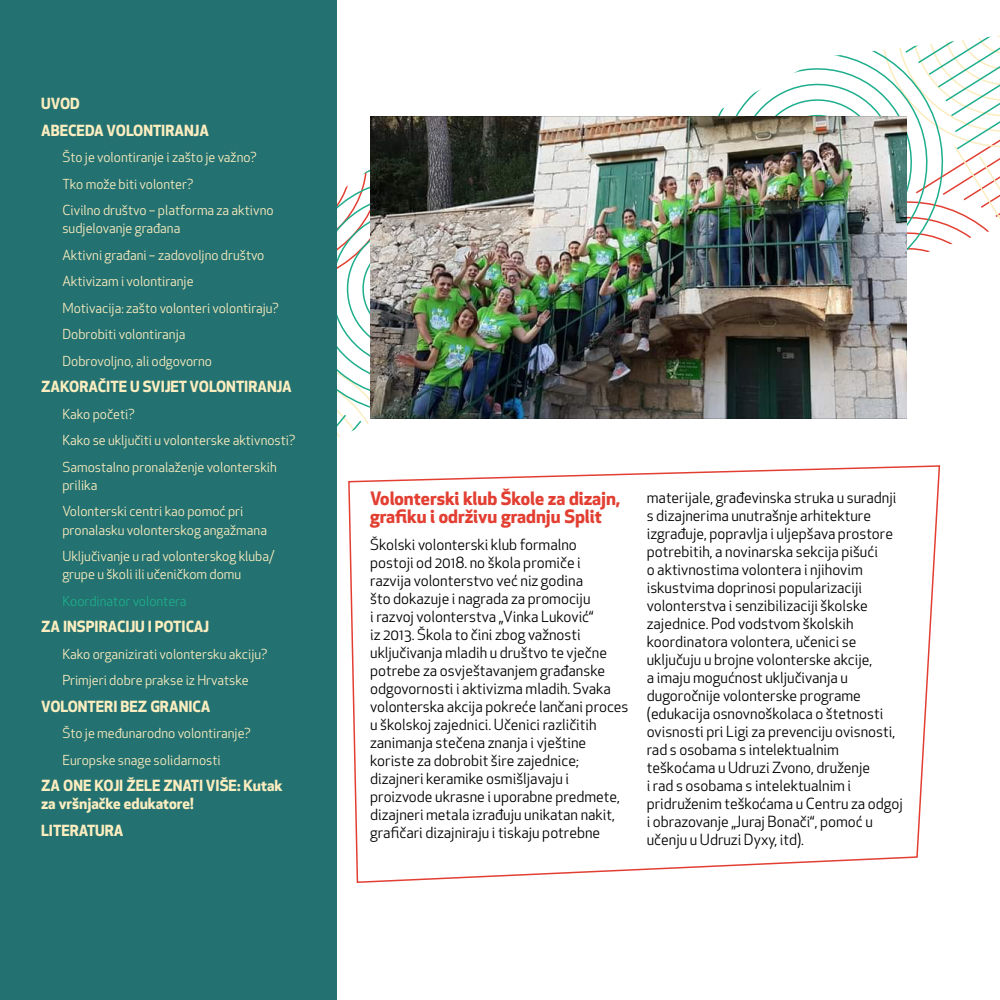
<style>
.page{position:relative;width:1000px;height:1000px;background:#fff}
.page>*{position:absolute;margin:0;border:0;box-sizing:border-box;transform-origin:0 0}
.t1{font:700 18px/18px "Apex New";color:#e23f32}
.t2{font:15px/18px "Apex New";color:#000}
.t3{font:700 15px/26.5px "Apex New";color:#fbedbf}
.t4{font:13.5px/26.5px "Apex New";color:#fbedbf}
.t5{font:13.5px "Apex New";color:#1eae8c}
</style>
<div class="page">
<svg style="left:337px;top:170px;width:215px;height:267px"></svg>
<div style="left:0;top:0;width:337px;height:999px;background:#237170"></div>
<svg style="left:348px;top:465px;width:592px;height:418px"></svg>
<svg style="left:718px;top:36px;width:281px;height:268px"></svg>
<img style="left:370px;top:116px;width:536px;height:302px">
<p class="t3" style="left:41px;top:90px;width:169px">UVOD<br>ABECEDA VOLONTIRANJA</p>
<p class="t4" style="left:62px;top:144px;width:213px">Što je volontiranje i zašto je važno?<br>Tko može biti volonter?<br>Civilno društvo – platforma za aktivno</p>
<p class="t4" style="left:62px;top:215px;width:218px">sudjelovanje građana<br>Aktivni građani – zadovoljno društvo<br>Aktivizam i volontiranje<br>Motivacija: zašto volonteri volontiraju?<br>Dobrobiti volontiranja<br>Dobrovoljno, ali odgovorno</p>
<p class="t3" style="left:41px;top:373px;width:252px">ZAKORAČITE U SVIJET VOLONTIRANJA</p>
<p class="t4" style="left:62px;top:400px;width:234px">Kako početi?<br>Kako se uključiti u volonterske aktivnosti?<br>Samostalno pronalaženje volonterskih</p>
<p class="t4" style="left:62px;top:471px;width:182px">prilika<br>Volonterski centri kao pomoć pri</p>
<p class="t4" style="left:62px;top:516px;width:213px">pronalasku volonterskog angažmana<br>Uključivanje u rad volonterskog kluba/</p>
<p class="t4" style="left:62px;top:560px;width:180px">grupe u školi ili učeničkom domu</p>
<p class="t5" style="left:62px;top:592px;width:126px">Koordinator volontera</p>
<p class="t3" style="left:41px;top:612px;width:169px">ZA INSPIRACIJU I POTICAJ</p>
<p class="t4" style="left:62px;top:640px;width:206px">Kako organizirati volontersku akciju?<br>Primjeri dobre prakse iz Hrvatske</p>
<p class="t3" style="left:41px;top:692px;width:171px">VOLONTERI BEZ GRANICA</p>
<p class="t4" style="left:62px;top:719px;width:190px">Što je međunarodno volontiranje?<br>Europske snage solidarnosti</p>
<p class="t3" style="left:41px;top:775px;width:243px;line-height:18px">ZA ONE KOJI ŽELE ZNATI VIŠE: Kutak za vršnjačke edukatore!</p>
<p class="t3" style="left:41px;top:816px;width:84px">LITERATURA</p>
<p class="t1" style="left:370px;top:488px;width:251px">Volonterski klub Škole za dizajn, grafiku i održivu gradnju Split</p>
<p class="t2" style="left:370px;top:535px;width:260px">Školski volonterski klub formalno<br>postoji od 2018. no škola promiče i<br>razvija volonterstvo već niz godina<br>što dokazuje i nagrada za promociju<br>i razvoj volonterstva „Vinka Luković“<br>iz 2013. Škola to čini zbog važnosti uključivanja mladih u društvo te vječne potrebe za osvještavanjem građanske odgovornosti i aktivizma mladih. Svaka volonterska akcija pokreće lančani proces u školskoj zajednici. Učenici različitih zanimanja stečena znanja i vještine koriste za dobrobit šire zajednice; dizajneri keramike osmišljavaju i proizvode ukrasne i uporabne predmete, dizajneri metala izrađuju unikatan nakit, grafičari dizajniraju i tiskaju potrebne</p>
<p class="t2" style="left:646px;top:488px;width:257px">materijale, građevinska struka u suradnji s dizajnerima unutrašnje arhitekture izgrađuje, popravlja i uljepšava prostore potrebitih, a novinarska sekcija pišući<br>o aktivnostima volontera i njihovim iskustvima doprinosi popularizaciji volonterstva i senzibilizaciji školske zajednice. Pod vodstvom školskih koordinatora volontera, učenici se uključuju u brojne volonterske akcije,<br>a imaju mogućnost uključivanja u dugoročnije volonterske programe (edukacija osnovnoškolaca o štetnosti ovisnosti pri Ligi za prevenciju ovisnosti, rad s osobama s intelektualnim teškoćama u Udruzi Zvono, druženje<br>i rad s osobama s intelektualnim i pridruženim teškoćama u Centru za odgoj i obrazovanje „Juraj Bonači“, pomoć u učenju u Udruzi Dyxy, itd).</p>
</div>
